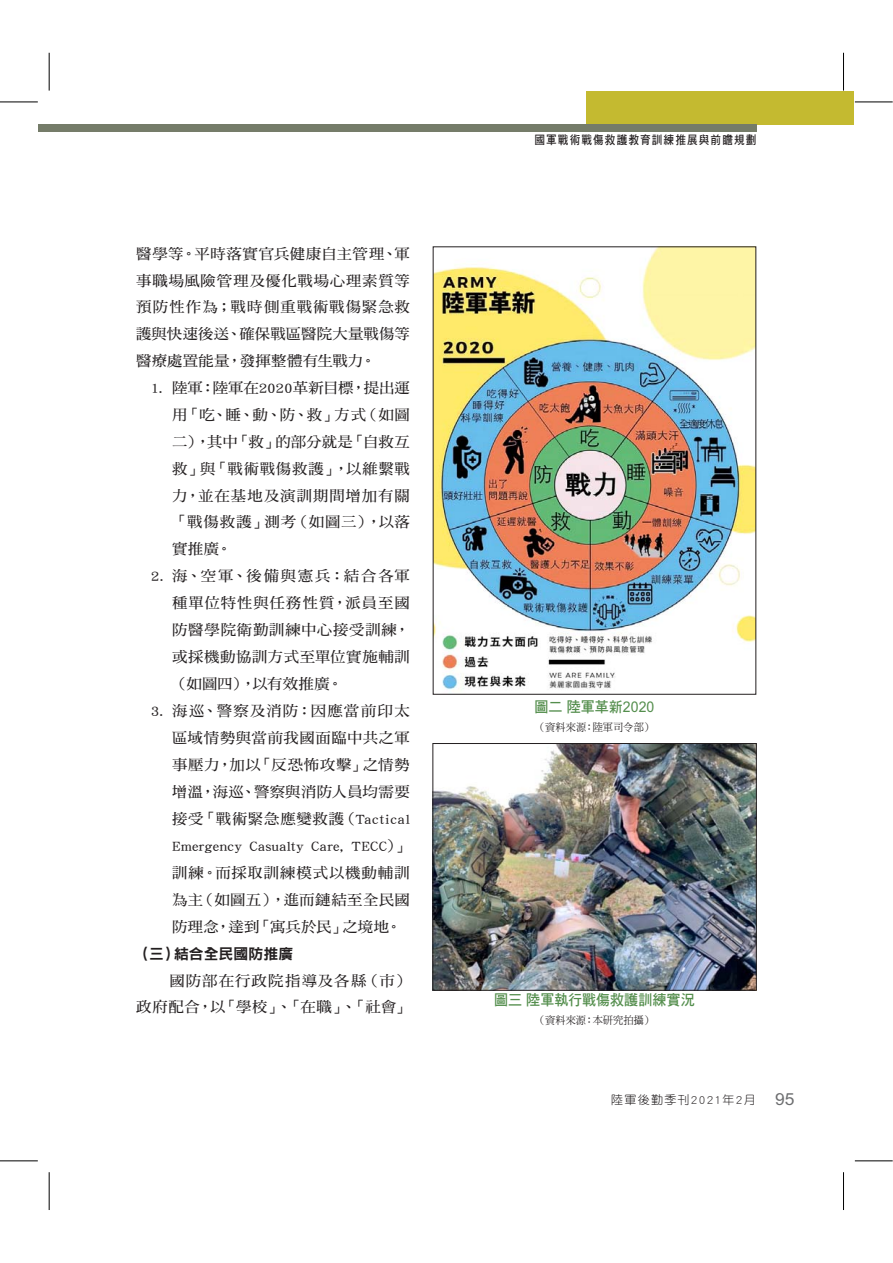
<style>
.page{position:relative;width:893px;height:1263px;background:#fff}
.page>*{position:absolute;margin:0;border:0;box-sizing:border-box;transform-origin:0 0}
.t1{font:14.85px "DF Hei Std W7 E Ten B5 H";letter-spacing:.005em;color:#548e4d;scale:.95 1}
.t2{font:14.7px/27px "DF Ming Std W7 E Ten B5 H";letter-spacing:.04em;color:#231f20;text-align:justify;scale:1.05 1}
.t3{font:14.7px/26.8px "DF Ming Std W7 E Ten B5 H";letter-spacing:.06em;color:#231f20;text-align:right;scale:1.05 1}
.t4{font:14.7px "DF Hei Std W9 E Ten B5 H";color:#231f20}
.t5{font:12px "DF Hei Std W7 E Ten B5 H";letter-spacing:.1em;color:#231f20;scale:.89 1}
.t6{font:12px "DF Yuan Std W3 E Ten B5 H";letter-spacing:.105em;color:#231f20}
.t7{font:10.8px "DF Ming Std W5 E Ten B5 H";letter-spacing:.005em;color:#231f20;scale:.95 1}
.s1{font-family:"Arial"}
.s2{font-family:"Arial";font-size:16.65px;color:#6d6e70}
</style>
<div class="page">
<div style="left:586px;top:91px;width:268px;height:33px;background:#c4ba30"></div>
<div style="left:38px;top:125px;width:718px;height:7px;background:#757c69"></div>
<img style="left:435px;top:745px;width:319px;height:243px">
<div style="left:433px;top:743px;width:323px;height:247px;border:1px solid #231f20"></div>
<img style="left:435px;top:248px;width:319px;height:442px">
<hr style="left:0;top:102px;width:38px;height:1px;background:#000">
<hr style="left:855px;top:102px;width:38px;height:1px;background:#000">
<hr style="left:0;top:1161px;width:38px;height:1px;background:#000">
<hr style="left:855px;top:1161px;width:38px;height:1px;background:#000">
<hr style="left:49px;top:53px;width:1px;height:38px;background:#000">
<hr style="left:49px;top:1172px;width:1px;height:38px;background:#000">
<hr style="left:843px;top:53px;width:1px;height:38px;background:#000">
<hr style="left:843px;top:1172px;width:1px;height:38px;background:#000">
<p class="t2" style="left:136px;top:242px;width:262px">醫學等。平時落實官兵健康自主管理、軍事職場風險管理及優化戰場心理素質等預防性作為；戰時側重戰術戰傷緊急救護與快速後送、確保戰區醫院大量戰傷等醫療處置能量，發揮整體有生戰力。</p>
<p class="t2" style="left:172px;top:376px;width:228px;text-indent:-21px">1. 陸軍：陸軍在2020革新目標，提出運用「吃、睡、動、防、救」方式（如圖二），其中「救」的部分就是「自救互救」與「戰術戰傷救護」，以維繫戰力，並在基地及演訓期間增加有關「戰傷救護」測考（如圖三），以落實推廣。</p>
<p class="t2" style="left:172px;top:564px;width:228px;text-indent:-21px">2. 海、空軍、後備與憲兵：結合各軍種單位特性與任務性質，派員至國防醫學院衛勤訓練中心接受訓練，或採機動協訓方式至單位實施輔訓（如圖四），以有效推廣。</p>
<p class="t2" style="left:172px;top:699px;width:228px;text-indent:-21px">3. 海巡、警察及消防：因應當前印太區域情勢與當前我國面臨中共之軍事壓力，加以「反恐怖攻擊」之情勢增溫，海巡、警察與消防人員均需要接受「戰術緊急應變救護（Tactical Emergency Casualty Care, TECC）」訓練。而採取訓練模式以機動輔訓為主（如圖五），進而鏈結至全民國防理念，達到「寓兵於民」之境地。</p>
<p class="t4" style="left:136px;top:948px;width:159px">（三）結合全民國防推廣</p>
<p class="t3" style="left:136px;top:969px;width:262px">國防部在行政院指導及各縣（市）<br>政府配合，以「學校」、「在職」、「社會」</p>
<p class="t5" style="left:534px;top:135px;width:251px">國軍戰術戰傷救護教育訓練推展與前瞻規劃</p>
<p class="t1" style="left:535px;top:701px;width:128px">圖二陸軍革新<span class="s1">2020</span></p>
<p class="t7" style="left:536px;top:723px;width:125px">（資料來源：陸軍司令部）</p>
<p class="t1" style="left:494px;top:994px;width:213px">圖三陸軍執行戰傷救護訓練實況</p>
<p class="t7" style="left:536px;top:1016px;width:125px">（資料來源：本研究拍攝）</p>
<p class="t6" style="left:611px;top:1095px;width:185px">陸軍後勤季刊2021年2月 <span class="s2">95</span></p>
</div>
